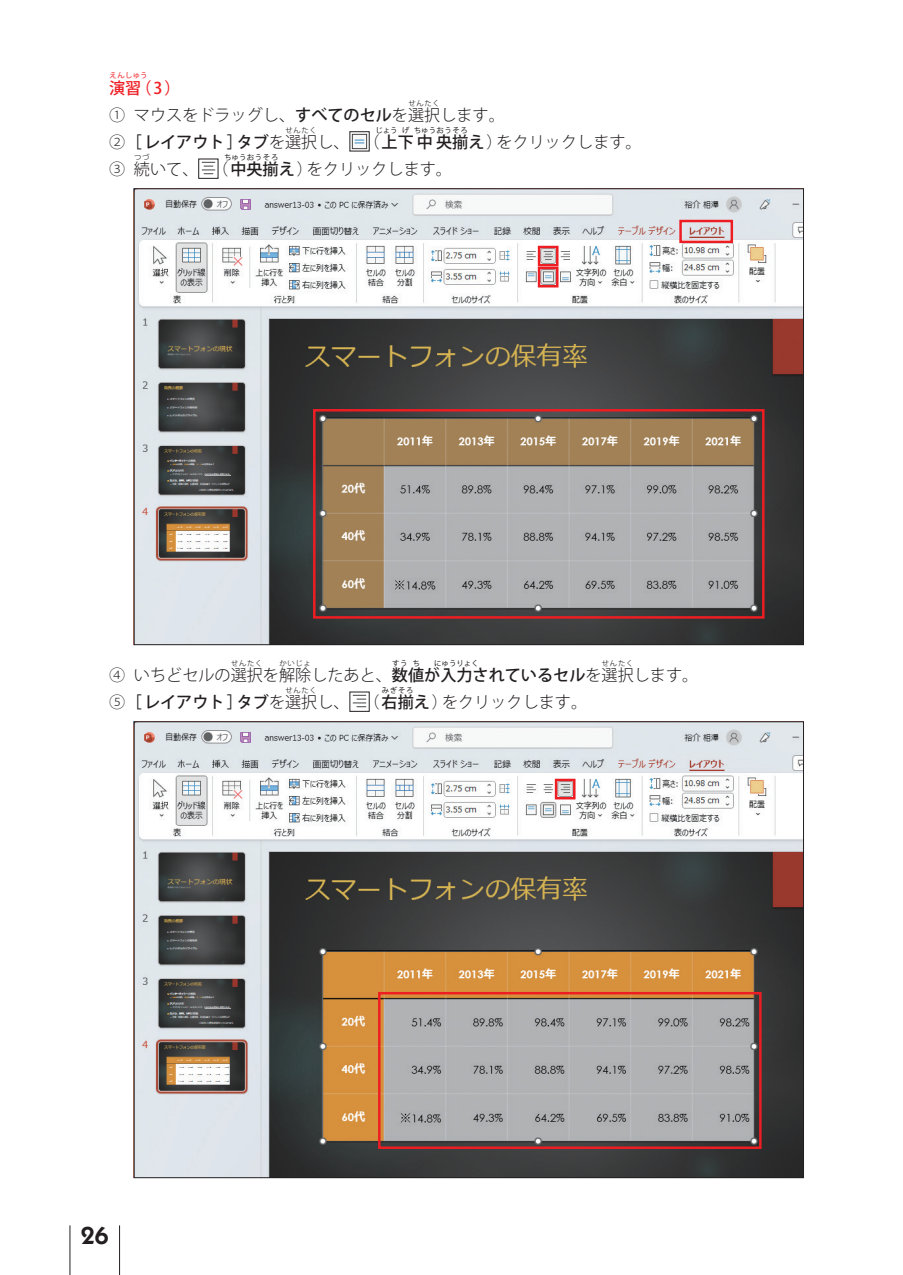
<style>
.page{position:relative;width:903px;height:1275px;background:#fff}
.page>*{position:absolute;margin:0;border:0;box-sizing:border-box;transform-origin:0 0}
.t1{font:600 24.85px "Itc Kabel";color:#231f20}
.t2{font:300 16.1px/27.3px "Koz Go Pro";color:#231f20}
.t3{font:500 16.1px "Koz Go Pro";color:#ee1d23}
.t4{font:300 7.52px "Koz Go Pro";letter-spacing:.085em;color:#231f20}
.t5{font:500 7.52px "Koz Go Pro";letter-spacing:.04em;color:#231f20}
.t6{font:500 7.52px "Koz Go Pro";letter-spacing:.06em;color:#231f20}
.t7{font:500 7.52px "Koz Go Pro";letter-spacing:.02em;color:#ee1d23}
.s1{font-weight:500;color:#ee1d23}
.s2{font-weight:500}
</style>
<div class="page">
<hr style="left:69px;top:1225px;width:1px;height:50px;background:#231f20">
<hr style="left:119px;top:1225px;width:1px;height:50px;background:#231f20">
<img style="left:352px;top:133px;width:15px;height:16px">
<img style="left:201px;top:161px;width:15px;height:14px">
<div style="left:198px;top:159px;width:20px;height:20px;border:1px solid #231f20"></div>
<img style="left:136px;top:191px;width:666px;height:452px">
<img style="left:352px;top:694px;width:15px;height:14px">
<img style="left:136px;top:723px;width:666px;height:453px">
<div style="left:313px;top:409px;width:451px;height:210px;border:2px solid #ee1d23"></div>
<div style="left:679px;top:220px;width:54px;height:23px;border:2px solid #ee1d23"></div>
<div style="left:538px;top:246px;width:20px;height:20px;border:2px solid #ee1d23"></div>
<div style="left:538px;top:267px;width:20px;height:20px;border:2px solid #ee1d23"></div>
<div style="left:378px;top:992px;width:383px;height:157px;border:2px solid #ee1d23"></div>
<div style="left:555px;top:779px;width:20px;height:20px;border:2px solid #ee1d23"></div>
<p class="t7" style="left:109px;top:71px;width:40px">えんしゅう</p>
<p class="t2" style="left:109px;top:74px;width:397px;text-indent:26px"><span class="s1">（3）<br></span>① マウスをドラッグし、<span class="s2">すべてのセル</span>を選択します。</p>
<p class="t3" style="left:109px;top:77px;width:34px">演習</p>
<p class="t4" style="left:408px;top:98px;width:33px">せんたく</p>
<p class="t2" style="left:109px;top:129px;width:534px">② <span class="s2">［レイアウト］タブ</span>を選択し、 （<span class="s2">上下中央揃え</span>）をクリックします。</p>
<p class="t4" style="left:285px;top:125px;width:33px">せんたく</p>
<p class="t5" style="left:375px;top:125px;width:24px">じょう</p>
<p class="t5" style="left:402px;top:125px;width:9px">げ</p>
<p class="t6" style="left:414px;top:125px;width:56px">ちゅうおうそろ</p>
<p class="t2" style="left:109px;top:156px;width:344px">③ 続いて、 （<span class="s2">中央揃え</span>）をクリックします。</p>
<p class="t4" style="left:134px;top:153px;width:17px">つづ</p>
<p class="t6" style="left:224px;top:153px;width:56px">ちゅうおうそろ</p>
<p class="t4" style="left:231px;top:658px;width:33px">せんたく</p>
<p class="t4" style="left:279px;top:658px;width:33px">かいじょ</p>
<p class="t5" style="left:392px;top:658px;width:17px">すう</p>
<p class="t5" style="left:412px;top:658px;width:9px">ち</p>
<p class="t5" style="left:434px;top:658px;width:46px">にゅうりょく</p>
<p class="t4" style="left:602px;top:658px;width:33px">せんたく</p>
<p class="t2" style="left:109px;top:689px;width:479px">⑤ <span class="s2">［レイアウト］タブ</span>を選択し、 （<span class="s2">右揃え</span>）をクリックします。</p>
<p class="t2" style="left:109px;top:662px;width:591px">④ いちどセルの選択を解除したあと、<span class="s2">数値が入力されているセル</span>を選択します。</p>
<p class="t4" style="left:285px;top:686px;width:33px">せんたく</p>
<p class="t5" style="left:382px;top:686px;width:33px">みぎそろ</p>
<h1 class="t1" style="left:81px;top:1221px;width:29px">26</h1>
</div>
